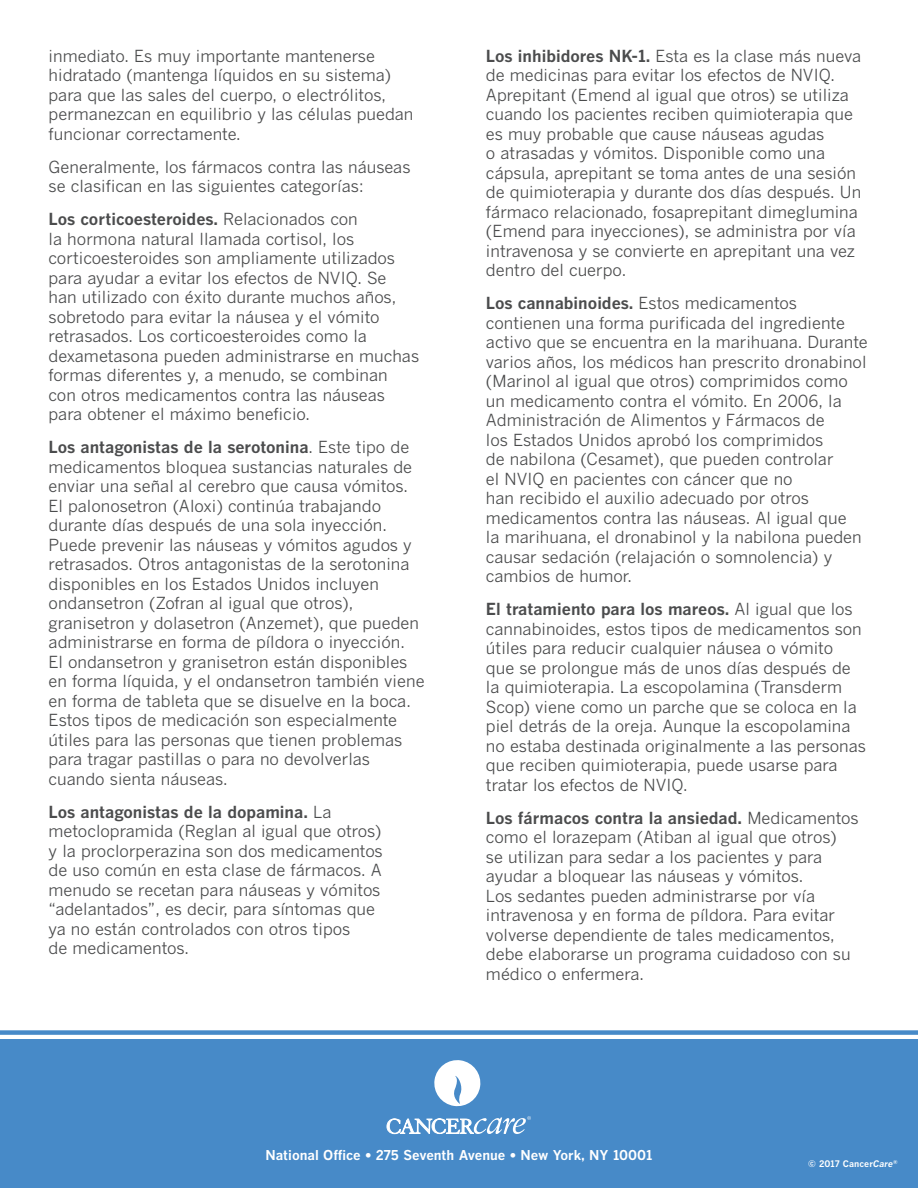
<style>
.page{position:relative;width:918px;height:1188px;background:#fff}
.page>*{position:absolute;margin:0;border:0;box-sizing:border-box;transform-origin:0 0}
.t1{font:16.5px/19.5px "Benton Gothic";color:#4b4c4d}
.t2{font:700 13.5px "Benton Gothic";color:#fff}
.t3{font:700 9px "Benton Gothic";letter-spacing:.01em;color:#fff}
.s1{font-weight:700}
.s2{font-style:italic}
</style>
<div class="page">
<div style="left:0;top:1040px;width:918px;height:148px;background:#478ac8"></div>
<svg style="left:434px;top:1060px;width:47px;height:47px"></svg>
<svg style="left:387px;top:1116px;width:144px;height:18px"></svg>
<div style="left:0;top:1030px;width:918px;height:5px;background:#478ac8"></div>
<p class="t1" style="left:49px;top:46px;width:366px">inmediato. Es muy importante mantenerse hidratado (mantenga líquidos en su sistema) para que las sales del cuerpo, o electrólitos, permanezcan en equilibrio y las células puedan funcionar correctamente.</p>
<p class="t1" style="left:49px;top:157px;width:364px">Generalmente, los fármacos contra las náuseas se clasifican en las siguientes categorías:</p>
<p class="t1" style="left:49px;top:209px;width:372px"><span class="s1">Los corticoesteroides.</span> Relacionados con<br>la hormona natural llamada cortisol, los corticoesteroides son ampliamente utilizados para ayudar a evitar los efectos de NVIQ. Se<br>han utilizado con éxito durante muchos años, sobretodo para evitar la náusea y el vómito retrasados. Los corticoesteroides como la dexametasona pueden administrarse en muchas formas diferentes y, a menudo, se combinan con otros medicamentos contra las náuseas para obtener el máximo beneficio.</p>
<p class="t1" style="left:49px;top:437px;width:378px"><span class="s1">Los antagonistas de la serotonina</span>. Este tipo de medicamentos bloquea sustancias naturales de enviar una señal al cerebro que causa vómitos.<br>El palonosetron (Aloxi) continúa trabajando durante días después de una sola inyección.<br>Puede prevenir las náuseas y vómitos agudos y retrasados. Otros antagonistas de la serotonina disponibles en los Estados Unidos incluyen ondansetron (Zofran al igual que otros), granisetron y dolasetron (Anzemet), que pueden administrarse en forma de píldora o inyección.<br>El ondansetron y granisetron están disponibles en forma líquida, y el ondansetron también viene en forma de tableta que se disuelve en la boca.<br>Estos tipos de medicación son especialmente útiles para las personas que tienen problemas para tragar pastillas o para no devolverlas cuando sienta náuseas.</p>
<p class="t1" style="left:49px;top:802px;width:336px"><span class="s1">Los antagonistas de la dopamina.</span> La metoclopramida (Reglan al igual que otros) y la proclorperazina son dos medicamentos de uso común en esta clase de fármacos. A menudo se recetan para náuseas y vómitos “adelantados”, es decir, para síntomas que ya no están controlados con otros tipos<br>de medicamentos.</p>
<p class="t1" style="left:486px;top:46px;width:377px"><span class="s1">Los inhibidores NK-1.</span> Esta es la clase más nueva de medicinas para evitar los efectos de NVIQ.<br>Aprepitant (Emend al igual que otros) se utiliza cuando los pacientes reciben quimioterapia que es muy probable que cause náuseas agudas<br>o atrasadas y vómitos. Disponible como una cápsula, aprepitant se toma antes de una sesión de quimioterapia y durante dos días después. Un fármaco relacionado, fosaprepitant dimeglumina (Emend para inyecciones), se administra por vía intravenosa y se convierte en aprepitant una vez dentro del cuerpo.</p>
<p class="t1" style="left:486px;top:293px;width:383px"><span class="s1">Los cannabinoides.</span> Estos medicamentos contienen una forma purificada del ingrediente activo que se encuentra en la marihuana. Durante varios años, los médicos han prescrito dronabinol (Marinol al igual que otros) comprimidos como un medicamento contra el vómito. En 2006, la Administración de Alimentos y Fármacos de<br>los Estados Unidos aprobó los comprimidos<br>de nabilona (Cesamet), que pueden controlar<br>el NVIQ en pacientes con cáncer que no<br>han recibido el auxilio adecuado por otros medicamentos contra las náuseas. Al igual que<br>la marihuana, el dronabinol y la nabilona pueden causar sedación (relajación o somnolencia) y cambios de humor.</p>
<p class="t1" style="left:486px;top:599px;width:382px"><span class="s1">El tratamiento para los mareos.</span> Al igual que los cannabinoides, estos tipos de medicamentos son útiles para reducir cualquier náusea o vómito<br>que se prolongue más de unos días después de la quimioterapia. La escopolamina (Transderm Scop) viene como un parche que se coloca en la piel detrás de la oreja. Aunque la escopolamina no estaba destinada originalmente a las personas que reciben quimioterapia, puede usarse para tratar los efectos de NVIQ.</p>
<p class="t1" style="left:486px;top:808px;width:374px"><span class="s1">Los fármacos contra la ansiedad.</span> Medicamentos como el lorazepam (Atiban al igual que otros)<br>se utilizan para sedar a los pacientes y para ayudar a bloquear las náuseas y vómitos.<br>Los sedantes pueden administrarse por vía intravenosa y en forma de píldora. Para evitar volverse dependiente de tales medicamentos, debe elaborarse un programa cuidadoso con su médico o enfermera.</p>
<p class="t2" style="left:265px;top:1147px;width:389px">National Office • 275 Seventh Avenue • New York, NY 10001</p>
<p class="t3" style="left:808px;top:1158px;width:91px">© 2017 Cancer<span class="s2">Care</span><sup>®</sup></p>
</div>
